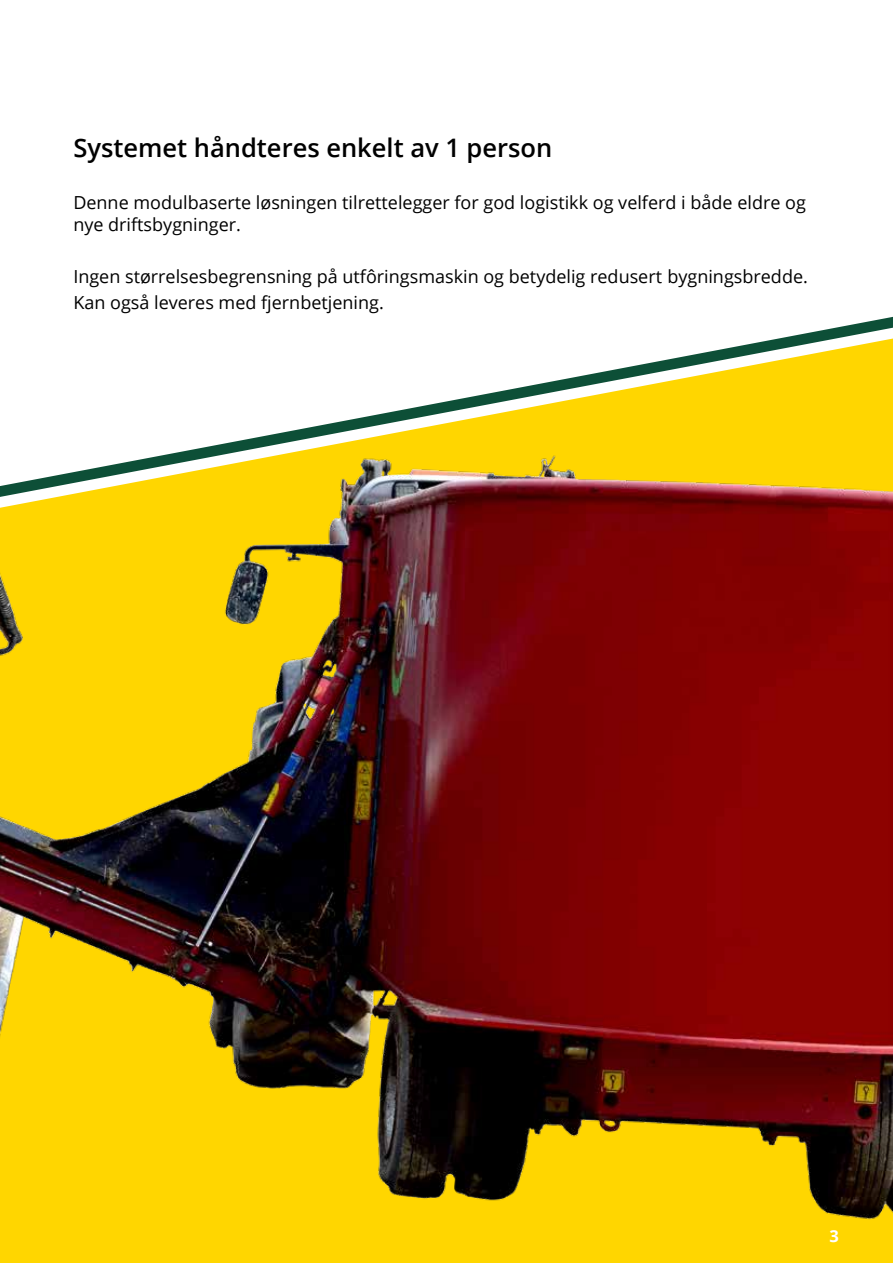
<style>
.page{position:relative;width:893px;height:1263px;background:#fff}
.page>*{position:absolute;margin:0;border:0;box-sizing:border-box;transform-origin:0 0}
.t1{font:600 25.5px "Open Sans";color:#000}
.t2{font:18px/21.6px "Open Sans";color:#000}
.t3{font:700 16.5px "Open Sans";color:#fff}
</style>
<div class="page">
<svg style="left:402px;top:338px;width:491px;height:72px"></svg>
<img style="left:0;top:410px;width:893px;height:853px">
<h1 class="t1" style="left:73px;top:130px;width:480px">Systemet håndteres enkelt av 1 person</h1>
<p class="t2" style="left:73px;top:192px;width:734px">Denne modulbaserte løsningen tilrettelegger for god logistikk og velferd i både eldre og nye driftsbygninger.</p>
<p class="t2" style="left:73px;top:263px;width:736px;line-height:25.8px">Ingen størrelsesbegrensning på utfôringsmaskin og betydelig redusert bygningsbredde.<br>Kan også leveres med fjernbetjening.</p>
<p class="t3" style="left:829px;top:1225px;width:11px">3</p>
</div>
